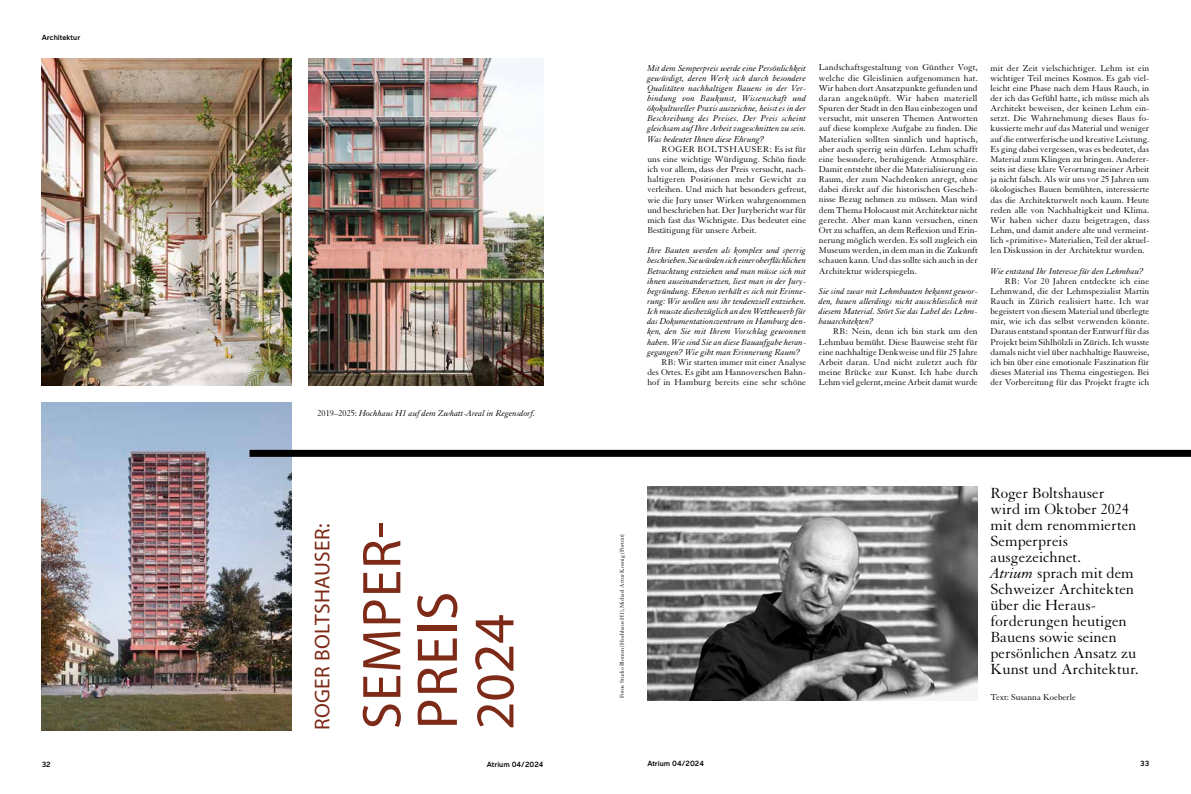
<style>
.page{position:relative;width:1191px;height:794px;background:#fff}
.page>*{position:absolute;margin:0;border:0;box-sizing:border-box;transform-origin:0 0}
.t1{font:57.9px "Myriad Pro";letter-spacing:.02em;color:#7d2b18}
.t2{font:55px "Myriad Pro";letter-spacing:.02em;color:#7d2b18}
.t3{font:21.5px "Myriad Pro";letter-spacing:.02em;color:#7d2b18}
.t4{font:16px/16px "Granjon LT Std";color:#000}
.t5{font:9.2px/10.1px "Granjon LT Std";color:#000;text-align:justify}
.t6{font:italic 9.2px/10.1px "Granjon LT Std";color:#000;text-align:justify}
.t7{font:500 7.5px "Maax";color:#000}
.t8{font:6px "Granjon LT Std";color:#000}
.s1{font-style:normal}
.s2{font-size:57.9px}
.s3{font-style:italic}
</style>
<div class="page">
<img style="left:308px;top:58px;width:235px;height:327px">
<img style="left:42px;top:58px;width:249px;height:327px">
<img style="left:42px;top:403px;width:249px;height:327px">
<img style="left:647px;top:487px;width:330px;height:213px">
<div style="left:249px;top:450px;width:942px;height:7px;background:#000"></div>
<p class="t7" style="left:42px;top:33px;width:40px">Architektur</p>
<p class="t6" style="left:317px;top:408px;width:219px"><span class="s1">2019–2025:</span> Hochhaus H1 auf dem Zwhatt-Areal in Regensdorf.</p>
<p class="t6" style="left:647px;top:63px;width:160px">Mit dem Semperpreis werde eine Persönlichkeit gewürdigt, deren Werk sich durch besondere Qualitäten nachhaltigen Bauens in der Ver&shy;bindung von Baukunst, Wissenschaft und ökokultureller Praxis auszeichne, heisst es in der Beschreibung des Preises. Der Preis scheint gleichsam auf Ihre Arbeit zugeschnitten zu sein.<br>Was bedeutet Ihnen diese Ehrung?</p>
<p class="t5" style="left:647px;top:144px;width:160px;text-indent:14px">ROGER BOLTSHAUSER: Es ist für uns eine wichtige Würdigung. Schön finde ich vor allem, dass der Preis versucht, nach&shy;haltigeren Positionen mehr Gewicht zu verleihen. Und mich hat besonders gefreut, wie die Jury unser Wirken wahrgenommen und beschrieben hat. Der Jurybericht war für mich fast das Wichtigste. Das bedeutet eine Bestätigung für unsere Arbeit.</p>
<p class="t6" style="left:647px;top:245px;width:160px">Ihre Bauten werden als komplex und sperrig beschrieben. Sie würden sich einer oberflächlichen Betrachtung entziehen und man müsse sich mit ihnen auseinandersetzen, liest man in der Jury&shy;begründung. Ebenso verhält es sich mit Erinne&shy;rung: Wir wollen uns ihr tendenziell entziehen.<br>Ich musste diesbezüglich an den Wettbewerb für das Dokumentationszentrum in Hamburg den&shy;ken, den Sie mit Ihrem Vorschlag gewonnen haben. Wie sind Sie an diese Bauaufgabe heran&shy;gegangen? Wie gibt man Erinnerung Raum?</p>
<p class="t5" style="left:647px;top:357px;width:160px;text-indent:14px">RB: Wir starten immer mit einer Analyse des Ortes. Es gibt am Hannoverschen Bahn&shy;hof in Hamburg bereits eine sehr schöne</p>
<p class="t5" style="left:819px;top:63px;width:160px">Landschaftsgestaltung von Günther Vogt, welche die Gleislinien aufgenommen hat.<br>Wir haben dort Ansatzpunkte gefunden und daran angeknüpft. Wir haben materiell Spuren der Stadt in den Bau einbezogen und versucht, mit unseren Themen Antworten auf diese komplexe Aufgabe zu finden. Die Materialien sollten sinnlich und haptisch, aber auch sperrig sein dürfen. Lehm schafft eine besondere, beruhigende Atmosphäre.<br>Damit entsteht über die Materialisierung ein Raum, der zum Nachdenken anregt, ohne dabei direkt auf die historischen Gescheh&shy;nisse Bezug nehmen zu müssen. Man wird dem Thema Holocaust mit Architektur nicht gerecht. Aber man kann versuchen, einen Ort zu schaffen, an dem Reflexion und Erin&shy;nerung möglich werden. Es soll zugleich ein Museum werden, in dem man in die Zukunft schauen kann. Und das sollte sich auch in der Architektur widerspiegeln.</p>
<p class="t6" style="left:819px;top:286px;width:160px">Sie sind zwar mit Lehmbauten bekannt gewor&shy;den, bauen allerdings nicht ausschliesslich mit diesem Material. Stört Sie das Label des Lehm&shy;bauarchitekten?</p>
<p class="t5" style="left:819px;top:327px;width:160px;text-indent:14px">RB: Nein, denn ich bin stark um den Lehmbau bemüht. Diese Bauweise steht für eine nachhaltige Denkweise und für 25 Jahre Arbeit daran. Und nicht zuletzt auch für meine Brücke zur Kunst. Ich habe durch Lehm viel gelernt, meine Arbeit damit wurde</p>
<p class="t5" style="left:990px;top:63px;width:160px">mit der Zeit vielschichtiger. Lehm ist ein wichtiger Teil meines Kosmos. Es gab viel&shy;leicht eine Phase nach dem Haus Rauch, in der ich das Gefühl hatte, ich müsse mich als Architekt beweisen, der keinen Lehm ein&shy;setzt. Die Wahrnehmung dieses Baus fo&shy;kussierte mehr auf das Material und weniger auf die entwerferische und kreative Leistung.<br>Es ging dabei vergessen, was es bedeutet, das Material zum Klingen zu bringen. Anderer&shy;seits ist diese klare Verortung meiner Arbeit ja nicht falsch. Als wir uns vor 25 Jahren um ökologisches Bauen bemühten, interessierte das die Architekturwelt noch kaum. Heute reden alle von Nachhaltigkeit und Klima.<br>Wir haben sicher dazu beigetragen, dass Lehm, und damit andere alte und vermeint&shy;lich «primitive» Materialien, Teil der aktuel&shy;len Diskussion in der Architektur wurden.</p>
<p class="t6" style="left:990px;top:266px;width:154px">Wie entstand Ihr Interesse für den Lehmbau?</p>
<p class="t5" style="left:990px;top:276px;width:160px;text-indent:14px">RB: Vor 20 Jahren entdeckte ich eine Lehmwand, die der Lehmspezialist Martin Rauch in Zürich realisiert hatte. Ich war begeistert von diesem Material und überlegte mir, wie ich das selbst verwenden könnte.<br>Daraus entstand spontan der Entwurf für das Projekt beim Sihlhölzli in Zürich. Ich wusste damals nicht viel über nachhaltige Bauweise, ich bin über eine emotionale Faszination für dieses Material ins Thema eingestiegen. Bei der Vorbereitung für das Projekt fragte ich</p>
<h2 class="t2" style="left:348px;top:729px;width:209px;rotate:-90deg">SEMPER-</h2>
<h3 class="t3" style="left:309px;top:730px;width:208px;rotate:-90deg">ROGER BOLTSHAUSER:</h3>
<p class="t8" style="left:619px;top:698px;width:166px;rotate:-90deg">Fotos: Studio Blomen (Hochhaus H1), Michael Artur Koenig (Porträt)</p>
<h1 class="t1" style="left:402px;top:729px;width:139px;rotate:-90deg">PREIS</h1>
<h2 class="t2" style="left:461px;top:730px;width:117px;rotate:-90deg">20<span class="s2">24</span></h2>
<p class="t4" style="left:990px;top:485px;width:150px">Roger Boltshauser<br>wird im Oktober 2024 mit dem renommierten<br>Semperpreis ausgezeichnet.<br><span class="s3">Atrium</span> sprach mit dem<br>Schweizer Architekten über die Heraus&shy;forderungen heutigen<br>Bauens sowie seinen persönlichen Ansatz zu<br>Kunst und Architektur.</p>
<p class="t5" style="left:990px;top:692px;width:87px">Text: Susanna Koeberle</p>
<p class="t7" style="left:42px;top:760px;width:11px">32</p>
<p class="t7" style="left:1140px;top:759px;width:11px">33</p>
<p class="t7" style="left:487px;top:760px;width:58px">Atrium 04/2024</p>
<p class="t7" style="left:647px;top:759px;width:58px">Atrium 04/2024</p>
</div>
